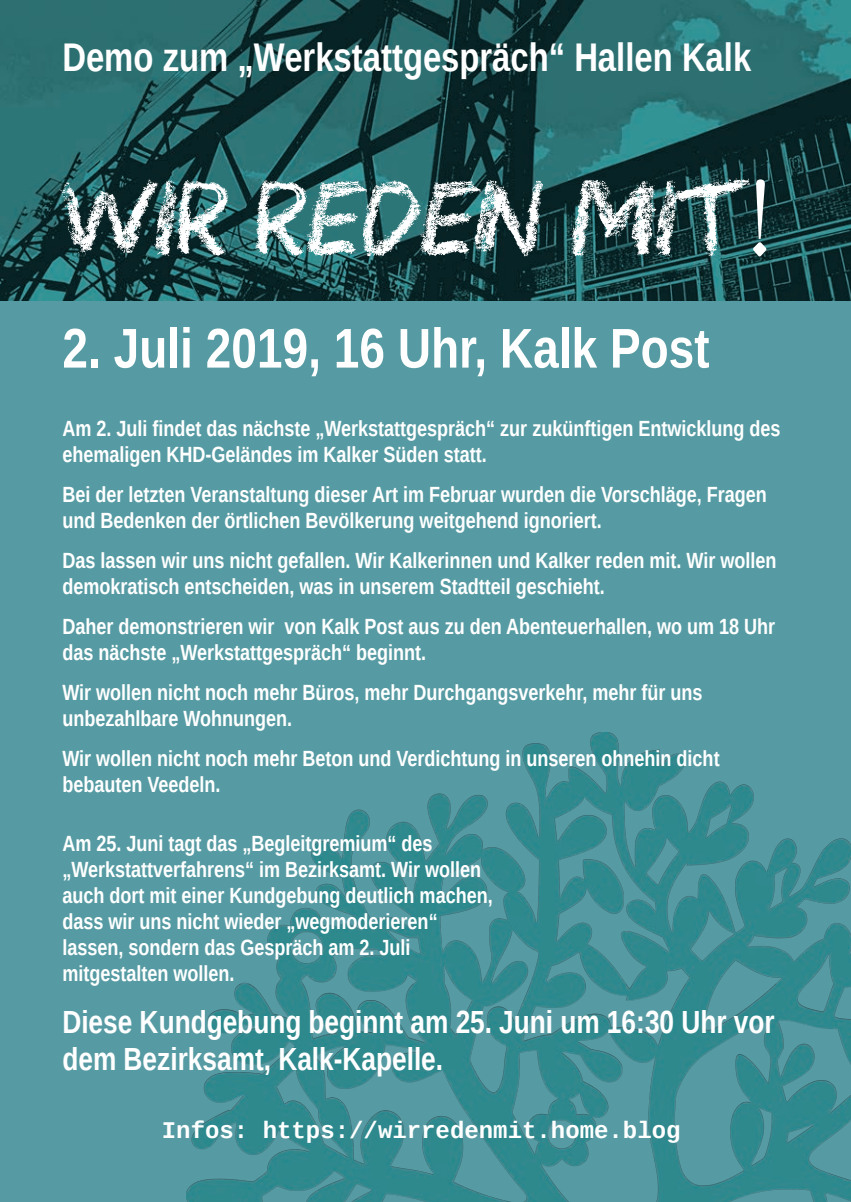
<style>
.page{position:relative;width:851px;height:1202px;background:#fff}
.page>*{position:absolute;margin:0;border:0;box-sizing:border-box;transform-origin:0 0}
.t1{font:108px "Colored Crayons";color:#fff}
.t2{font:700 56px "Liberation Sans Narrow";color:#fff}
.t3{font:700 40px "Liberation Sans Narrow";color:#fff}
.t4{font:700 32px/36.8px "Liberation Sans Narrow";color:#fff}
.t5{font:700 24px "Liberation Mono";color:#fff}
.t6{font:700 22px/26px "Liberation Sans Narrow";color:#fff}
</style>
<div class="page">
<div style="left:0;top:0;width:850px;height:1202px;background:#569ba3"></div>
<img style="left:0;top:0;width:850px;height:300px">
<img style="left:186px;top:732px;width:664px;height:470px">
<h3 class="t3" style="left:62px;top:30px;width:690px">Demo zum „Werkstattgespräch“ Hallen Kalk</h3>
<h1 class="t1" style="left:62px;top:166px;width:716px">WIR REDEN MIT!</h1>
<h2 class="t2" style="left:62px;top:310px;width:648px">2. Juli 2019, 16 Uhr, Kalk Post</h2>
<p class="t6" style="left:62px;top:415px;width:719px">Am 2. Juli findet das nächste „Werkstattgespräch“ zur zukünftigen Entwicklung des ehemaligen KHD-Geländes im Kalker Süden statt.</p>
<p class="t6" style="left:62px;top:481px;width:706px">Bei der letzten Veranstaltung dieser Art im Februar wurden die Vorschläge, Fragen und Bedenken der örtlichen Bevölkerung weitgehend ignoriert.</p>
<p class="t6" style="left:62px;top:547px;width:715px">Das lassen wir uns nicht gefallen. Wir Kalkerinnen und Kalker reden mit. Wir wollen demokratisch entscheiden, was in unserem Stadtteil geschieht.</p>
<p class="t6" style="left:62px;top:613px;width:714px">Daher demonstrieren wir von Kalk Post aus zu den Abenteuerhallen, wo um 18 Uhr das nächste „Werkstattgespräch“ beginnt.</p>
<p class="t6" style="left:62px;top:679px;width:641px">Wir wollen nicht noch mehr Büros, mehr Durchgangsverkehr, mehr für uns unbezahlbare Wohnungen.</p>
<p class="t6" style="left:62px;top:745px;width:658px">Wir wollen nicht noch mehr Beton und Verdichtung in unseren ohnehin dicht bebauten Veedeln.</p>
<p class="t6" style="left:62px;top:830px;width:432px">Am 25. Juni tagt das „Begleitgremium“ des „Werkstattverfahrens“ im Bezirksamt. Wir wollen auch dort mit einer Kundgebung deutlich machen, dass wir uns nicht wieder „wegmoderieren“ lassen, sondern das Gespräch am 2. Juli mitgestalten wollen.</p>
<h3 class="t4" style="left:62px;top:1003px;width:713px">Diese Kundgebung beginnt am 25. Juni um 16:30 Uhr vor dem Bezirksamt, Kalk-Kapelle.</h3>
<p class="t5" style="left:162px;top:1118px;width:520px">Infos: https://wirredenmit.home.blog</p>
</div>
